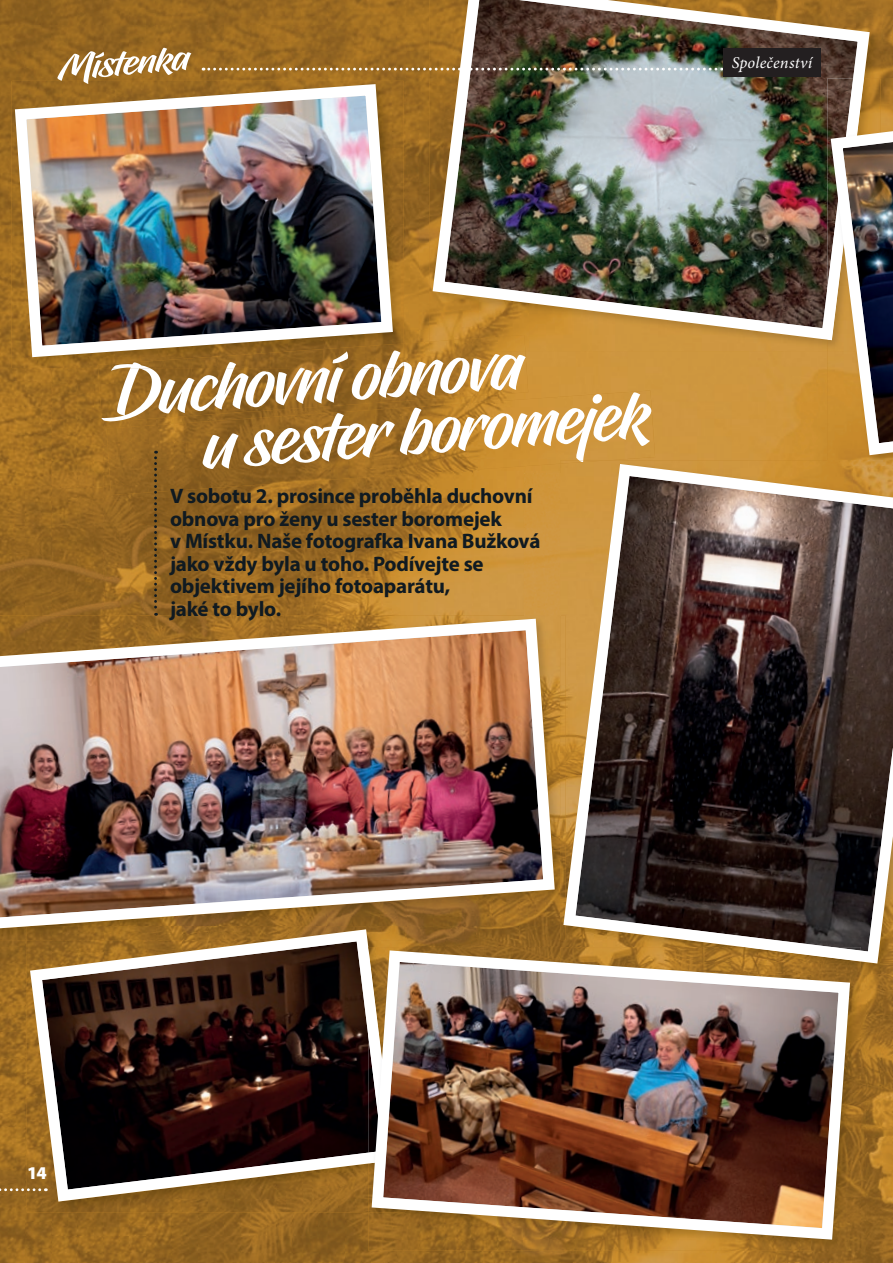
<style>
.page{position:relative;width:893px;height:1263px;background:#fff}
.page>*{position:absolute;margin:0;border:0;box-sizing:border-box;transform-origin:0 0}
.t1{font:70.65px/58.5px "Hughs";color:#fff}
.t2{font:700 21px/22.5px "Myriad Pro";letter-spacing:-.01em;color:#101a21}
.t3{font:900 18px "Myriad Pro";color:#fff}
.t4{font:italic 16.5px "Minion Pro";letter-spacing:.01em;color:#fff}
</style>
<div class="page">
<img style="left:0;top:0;width:429px;height:105px">
<img style="left:880px;top:0;width:13px;height:76px">
<img style="left:0;top:105px;width:52px;height:510px">
<img style="left:404px;top:105px;width:25px;height:237px">
<img style="left:52px;top:368px;width:52px;height:247px">
<img style="left:528px;top:351px;width:297px;height:110px">
<img style="left:104px;top:422px;width:158px;height:193px">
<img style="left:473px;top:495px;width:52px;height:120px">
<img style="left:420px;top:495px;width:53px;height:120px">
<img style="left:262px;top:495px;width:158px;height:120px">
<div style="left:525px;top:495px;width:35px;height:120px;background:#cf9742"></div>
<img style="left:0;top:940px;width:52px;height:323px">
<img style="left:405px;top:940px;width:155px;height:5px">
<img style="left:841px;top:974px;width:52px;height:289px">
<img style="left:52px;top:1212px;width:789px;height:51px">
<img style="left:98px;top:342px;width:430px;height:80px">
<img style="left:106px;top:390px;width:549px;height:105px">
<img style="left:98px;top:343px;width:306px;height:25px">
<img style="left:9px;top:78px;width:390px;height:285px">
<img style="left:0;top:615px;width:560px;height:325px">
<img style="left:0;top:619px;width:555px;height:310px">
<img style="left:429px;top:0;width:4px;height:335px">
<img style="left:870px;top:0;width:10px;height:49px">
<img style="left:870px;top:49px;width:10px;height:27px">
<div style="left:529px;top:340px;width:296px;height:11px;background:#ce963f"></div>
<img style="left:429px;top:335px;width:96px;height:16px">
<img style="left:433px;top:0;width:437px;height:340px">
<img style="left:825px;top:76px;width:68px;height:385px">
<img style="left:560px;top:461px;width:95px;height:153px">
<img style="left:655px;top:461px;width:238px;height:3px">
<img style="left:560px;top:614px;width:3px;height:331px">
<img style="left:861px;top:963px;width:32px;height:11px">
<img style="left:560px;top:461px;width:44px;height:3px">
<svg style="left:563px;top:464px;width:330px;height:499px;background:#5b4a3c"></svg>
<img style="left:27px;top:926px;width:378px;height:286px">
<svg style="left:30px;top:929px;width:364px;height:272px;background:#4d3728"></svg>
<img style="left:811px;top:974px;width:50px;height:276px">
<img style="left:856px;top:947px;width:5px;height:14px">
<img style="left:366px;top:945px;width:490px;height:300px">
<svg style="left:57px;top:48px;width:134px;height:36px"></svg>
<svg style="left:202px;top:68px;width:521px;height:3px"></svg>
<div style="left:723px;top:48px;width:98px;height:29px;background:#231f20"></div>
<svg style="left:0;top:1188px;width:47px;height:3px"></svg>
<svg style="left:154px;top:451px;width:3px;height:165px"></svg>
<p class="t4" style="left:732px;top:52px;width:82px">Společenství</p>
<h1 class="t1" style="left:196px;top:359px;width:447px;text-indent:-94px;rotate:-4deg">Duchovní obnova<br>u sester boromejek</h1>
<p class="t2" style="left:170px;top:484px;width:372px">V sobotu 2. prosince proběhla duchovní obnova pro ženy u sester boromejek<br>v Místku. Naše fotografka Ivana Bužková jako vždy byla u toho. Podívejte se objektivem jejího fotoaparátu,<br>jaké to bylo.</p>
<p class="t3" style="left:27px;top:1162px;width:21px">14</p>
</div>
